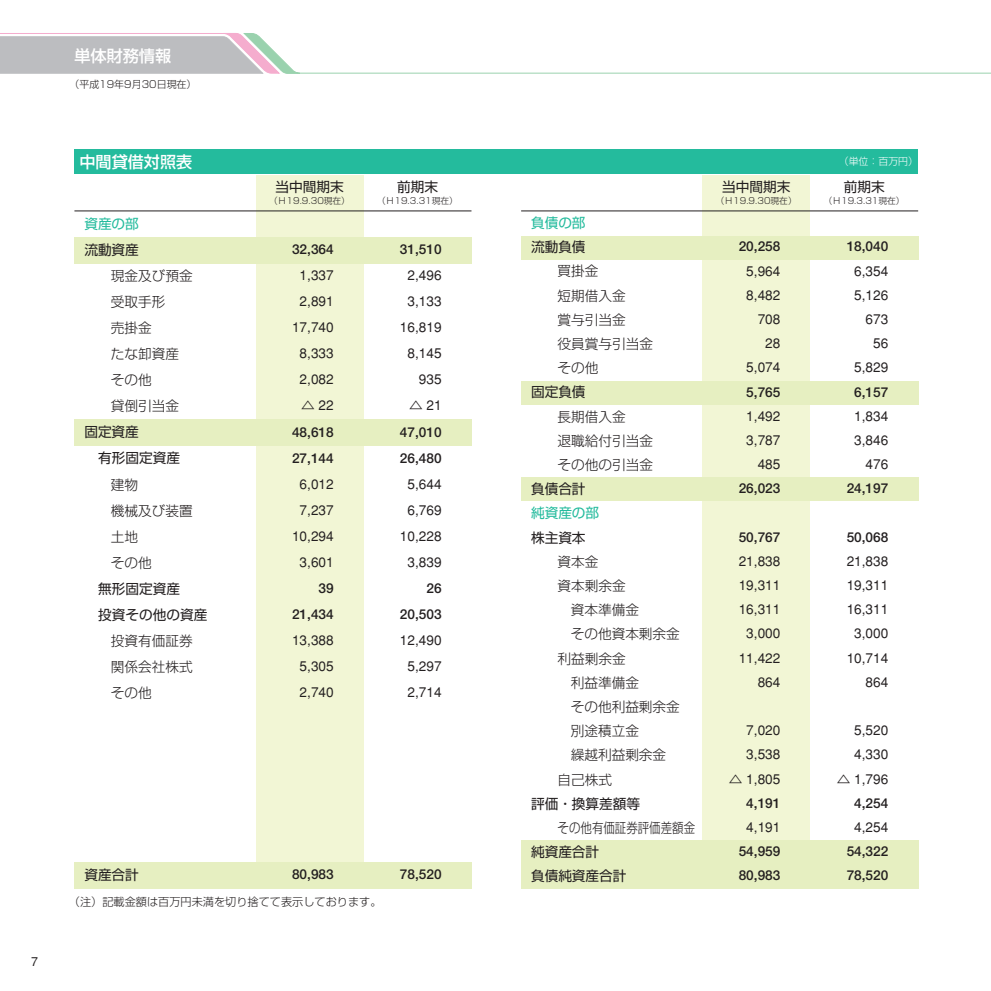
<style>
.page{position:relative;width:991px;height:991px;background:#fff}
.page>*{position:absolute;margin:0;border:0;box-sizing:border-box;transform-origin:0 0}
.t1{font:500 16.1px "Shin Go";color:#fff}
.t2{font:500 13.65px/24.2px "Gothic BBB";color:#231f20;text-align:right}
.t3{font:300 13.65px/26.1px "Shin Go";color:#231f20}
.t4{font:700 13.65px/26.1px "Futo Go B101";color:#231f20}
.t5{font:13.65px/26.1px "Shin Go";color:#231f20}
.t6{font:13.65px "Shin Go";color:#24bb9d}
.t7{font:300 13.65px "Shin Go";color:#231f20;scale:.84 1}
.t8{font:500 12.42px "Gothic BBB";color:#231f20}
.t9{font:300 11.2px "Shin Go";color:#231f20}
.t10{font:300 9.97px "Shin Go";color:#231f20}
.t11{font:300 9.97px "Shin Go";color:#fff}
.t12{font:300 8.75px "Shin Go";color:#231f20}
</style>
<div class="page">
<div style="left:255px;top:211px;width:108px;height:677px;background:#f2f6d5"></div>
<div style="left:702px;top:211px;width:108px;height:677px;background:#f2f6d5"></div>
<svg style="left:0;top:33px;width:301px;height:41px;background:#c7c6c9"></svg>
<hr style="left:286px;top:73px;width:704px;height:1px;background:#9ad2ae">
<div style="left:255px;top:175px;width:108px;height:36px;background:#f2f6d5"></div>
<div style="left:74px;top:149px;width:844px;height:25px;background:#24bb9d"></div>
<hr style="left:74px;top:211px;width:397px;height:1px;background:#231f20">
<hr style="left:74px;top:888px;width:397px;height:1px;background:#231f20">
<div style="left:702px;top:175px;width:108px;height:36px;background:#f2f6d5"></div>
<hr style="left:521px;top:211px;width:397px;height:1px;background:#231f20">
<hr style="left:521px;top:888px;width:397px;height:1px;background:#231f20">
<div style="left:74px;top:237px;width:397px;height:26px;background:#e6efc1"></div>
<div style="left:521px;top:236px;width:397px;height:23px;background:#e6efc1"></div>
<div style="left:521px;top:381px;width:397px;height:23px;background:#e6efc1"></div>
<div style="left:521px;top:477px;width:397px;height:24px;background:#e6efc1"></div>
<div style="left:521px;top:840px;width:397px;height:48px;background:#e6efc1"></div>
<div style="left:74px;top:419px;width:397px;height:26px;background:#e6efc1"></div>
<div style="left:74px;top:862px;width:397px;height:26px;background:#e6efc1"></div>
<p class="t1" style="left:74px;top:50px;width:98px">単体財務情報</p>
<p class="t10" style="left:69px;top:80px;width:128px">（平成19年9月30日現在）</p>
<p class="t1" style="left:79px;top:155px;width:114px">中間貸借対照表</p>
<p class="t6" style="left:84px;top:219px;width:56px">資産の部</p>
<p class="t5" style="left:84px;top:238px;width:56px">流動資産</p>
<p class="t3" style="left:111px;top:265px;width:83px">現金及び預金受取手形<br>売掛金<br>たな卸資産その他<br>貸倒引当金</p>
<p class="t5" style="left:98px;top:421px;width:83px;text-indent:-14px">固定資産<br>有形固定資産</p>
<p class="t3" style="left:111px;top:473px;width:83px">建物<br>機械及び装置土地<br>その他</p>
<p class="t5" style="left:98px;top:577px;width:111px">無形固定資産<br>投資その他の資産</p>
<p class="t3" style="left:111px;top:629px;width:83px;text-align:justify">投資有価証券関係会社株式その他</p>
<p class="t5" style="left:275px;top:176px;width:70px">当中間期末</p>
<p class="t12" style="left:269px;top:198px;width:82px">（Ｈ19.9.30現在）</p>
<p class="t4" style="left:292px;top:237px;width:43px">32,364</p>
<p class="t2" style="left:292px;top:264px;width:43px;line-height:26.1px">1,337<br>2,891<br>17,740<br>8,333<br>2,082 △ 22</p>
<p class="t4" style="left:292px;top:420px;width:43px">48,618<br>27,144</p>
<p class="t2" style="left:292px;top:472px;width:43px;line-height:26.1px;text-align:center">6,012<br>7,237<br>10,294<br>3,601</p>
<p class="t4" style="left:292px;top:576px;width:43px;text-align:right">39<br>21,434</p>
<p class="t2" style="left:292px;top:628px;width:43px;line-height:26.1px;text-align:center">13,388<br>5,305<br>2,740</p>
<p class="t5" style="left:397px;top:176px;width:42px">前期末</p>
<p class="t12" style="left:377px;top:198px;width:82px">（Ｈ19.3.31現在）</p>
<p class="t4" style="left:400px;top:237px;width:43px">31,510</p>
<p class="t2" style="left:400px;top:264px;width:43px;line-height:26.1px">2,496<br>3,133<br>16,819<br>8,145<br>935<br>△ 21</p>
<p class="t4" style="left:400px;top:420px;width:43px">47,010<br>26,480</p>
<p class="t2" style="left:400px;top:472px;width:43px;line-height:26.1px;text-align:center">5,644<br>6,769<br>10,228<br>3,839</p>
<p class="t4" style="left:400px;top:576px;width:43px;text-align:right">26<br>20,503</p>
<p class="t2" style="left:400px;top:628px;width:43px;line-height:26.1px;text-align:center">12,490<br>5,297<br>2,714</p>
<p class="t8" style="left:31px;top:957px;width:8px">7</p>
<p class="t5" style="left:84px;top:863px;width:56px">資産合計</p>
<p class="t4" style="left:292px;top:862px;width:43px">80,983</p>
<p class="t9" style="left:69px;top:897px;width:314px">（注）記載金額は百万円未満を切り捨てて表示しております。</p>
<p class="t4" style="left:400px;top:862px;width:43px">78,520</p>
<p class="t6" style="left:531px;top:218px;width:56px">負債の部</p>
<p class="t5" style="left:531px;top:235px;width:56px">流動負債</p>
<p class="t3" style="left:557px;top:261px;width:97px;line-height:24.2px">買掛金<br>短期借入金<br>賞与引当金<br>役員賞与引当金その他</p>
<p class="t5" style="left:531px;top:381px;width:56px">固定負債</p>
<p class="t3" style="left:557px;top:406px;width:97px;line-height:24.2px">長期借入金<br>退職給付引当金その他の引当金</p>
<p class="t5" style="left:531px;top:477px;width:56px">負債合計</p>
<p class="t6" style="left:531px;top:508px;width:70px">純資産の部</p>
<p class="t5" style="left:531px;top:526px;width:56px">株主資本</p>
<p class="t3" style="left:557px;top:550px;width:42px">資本金</p>
<p class="t3" style="left:557px;top:574px;width:70px">資本剰余金</p>
<p class="t3" style="left:570px;top:599px;width:70px">資本準備金</p>
<p class="t3" style="left:570px;top:623px;width:111px">その他資本剰余金</p>
<p class="t3" style="left:557px;top:647px;width:70px">利益剰余金</p>
<p class="t3" style="left:570px;top:671px;width:70px">利益準備金</p>
<p class="t3" style="left:570px;top:695px;width:111px">その他利益剰余金</p>
<p class="t3" style="left:570px;top:719px;width:70px">別途積立金</p>
<p class="t3" style="left:570px;top:744px;width:97px">繰越利益剰余金</p>
<p class="t3" style="left:557px;top:768px;width:56px">自己株式</p>
<p class="t5" style="left:531px;top:792px;width:111px">評価・換算差額等</p>
<p class="t7" style="left:557px;top:822px;width:165px">その他有価証券評価差額金</p>
<p class="t5" style="left:531px;top:841px;width:97px;line-height:24.2px">純資産合計<br>負債純資産合計</p>
<p class="t5" style="left:722px;top:176px;width:70px">当中間期末</p>
<p class="t12" style="left:715px;top:198px;width:82px">（Ｈ19.9.30現在）</p>
<p class="t4" style="left:738px;top:235px;width:43px">20,258</p>
<p class="t2" style="left:746px;top:260px;width:36px">5,964<br>8,482<br>708<br>28<br>5,074</p>
<p class="t4" style="left:746px;top:380px;width:36px">5,765</p>
<p class="t2" style="left:746px;top:405px;width:36px">1,492<br>3,787<br>485</p>
<p class="t4" style="left:738px;top:476px;width:43px">26,023</p>
<p class="t4" style="left:738px;top:525px;width:43px">50,767</p>
<p class="t2" style="left:738px;top:550px;width:43px">21,838<br>19,311<br>16,311<br>3,000<br>11,422<br>864</p>
<p class="t2" style="left:729px;top:720px;width:53px">7,020<br>3,538<br>△ 1,805</p>
<p class="t4" style="left:746px;top:791px;width:36px">4,191</p>
<p class="t2" style="left:746px;top:816px;width:36px">4,191</p>
<p class="t4" style="left:738px;top:840px;width:43px;line-height:24.2px">54,959<br>80,983</p>
<p class="t11" style="left:838px;top:158px;width:81px">（単位：百万円）</p>
<p class="t5" style="left:843px;top:176px;width:42px">前期末</p>
<p class="t12" style="left:823px;top:198px;width:82px">（Ｈ19.3.31現在）</p>
<p class="t4" style="left:846px;top:235px;width:43px">18,040</p>
<p class="t2" style="left:854px;top:260px;width:36px">6,354<br>5,126<br>673<br>56<br>5,829</p>
<p class="t4" style="left:854px;top:380px;width:36px">6,157</p>
<p class="t2" style="left:854px;top:405px;width:36px">1,834<br>3,846<br>476</p>
<p class="t4" style="left:846px;top:476px;width:43px">24,197</p>
<p class="t4" style="left:846px;top:525px;width:43px">50,068</p>
<p class="t2" style="left:846px;top:550px;width:43px">21,838<br>19,311<br>16,311<br>3,000<br>10,714<br>864</p>
<p class="t2" style="left:836px;top:720px;width:53px">5,520<br>4,330<br>△ 1,796</p>
<p class="t4" style="left:854px;top:791px;width:36px">4,254</p>
<p class="t2" style="left:854px;top:816px;width:36px">4,254</p>
<p class="t4" style="left:846px;top:840px;width:43px;line-height:24.2px">54,322<br>78,520</p>
</div>
